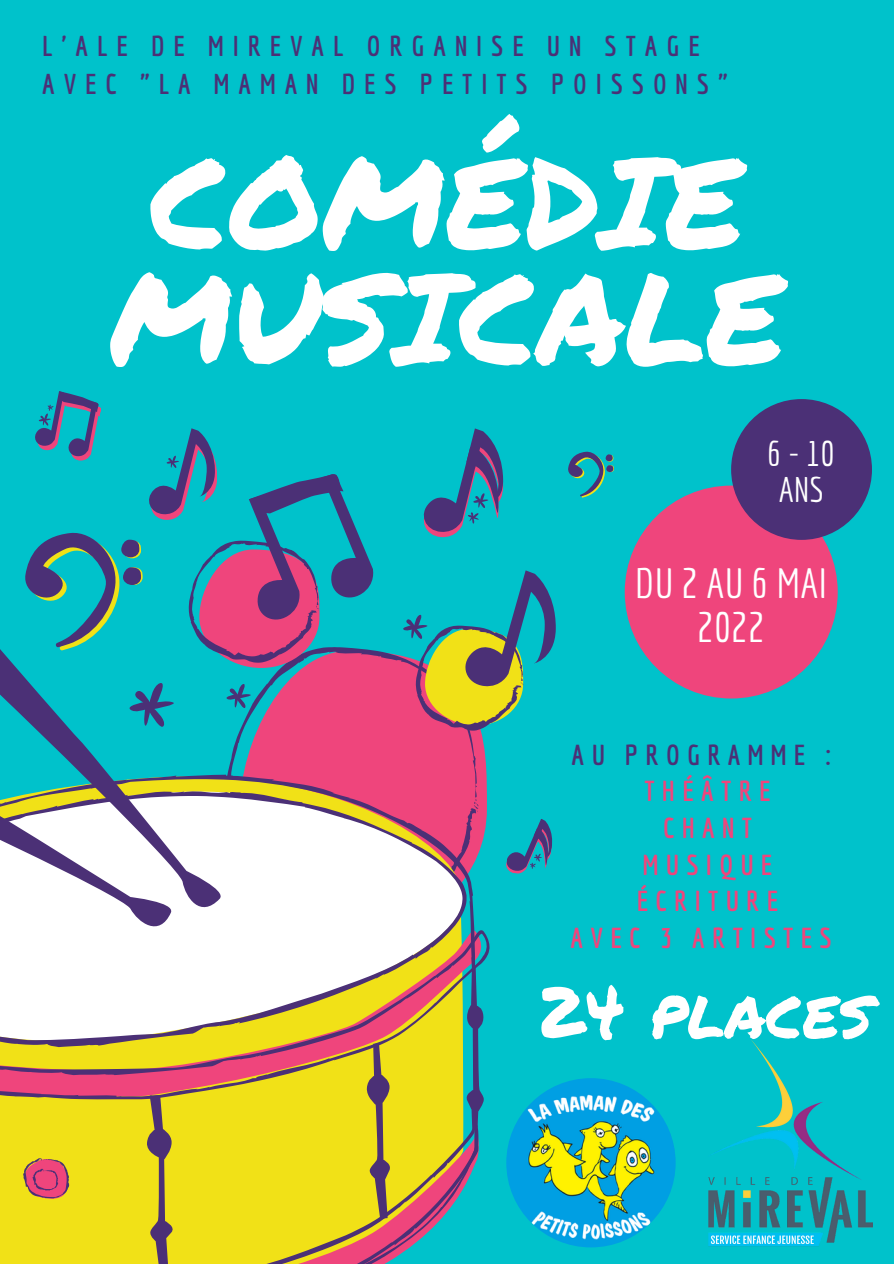
<style>
.page{position:relative;width:894px;height:1264px;background:#fff}
.page>*{position:absolute;margin:0;border:0;box-sizing:border-box;transform-origin:0 0}
.t1{font:126.45px "Permanent Marker";color:#fff}
.t2{font:70.5px "Permanent Marker";color:#fff}
.t3{font:41.4px "Economica";letter-spacing:.095em;color:#fff}
.t4{font:41.4px "Economica";color:#fff}
.t5{font:34.8px "Economica";color:#fff}
.t6{font:700 28.2px "Economica";letter-spacing:.26em;color:#ef457c}
.t7{font:700 28.2px "Economica";letter-spacing:.26em;color:#4b3076}
.t8{font:700 28.05px "Economica";letter-spacing:.32em;color:#4b3076}
</style>
<div class="page">
<div style="left:0;top:0;width:893px;height:1263px;background:#00c2cb"></div>
<svg style="left:477px;top:730px;width:10px;height:124px"></svg>
<svg style="left:478px;top:798px;width:1px;height:13px"></svg>
<svg style="left:230px;top:650px;width:247px;height:124px;background:#cb5486"></svg>
<svg style="left:227px;top:683px;width:26px;height:27px"></svg>
<svg style="left:478px;top:965px;width:6px;height:151px"></svg>
<svg style="left:0;top:649px;width:227px;height:50px"></svg>
<svg style="left:401px;top:570px;width:155px;height:160px"></svg>
<svg style="left:0;top:774px;width:478px;height:489px;background:#e0c879"></svg>
<svg style="left:0;top:681px;width:178px;height:257px"></svg>
<div style="left:624px;top:485px;width:213px;height:213px;background:#ef457c;border-radius:50%"></div>
<div style="left:731px;top:399px;width:140px;height:141px;background:#4b3076;border-radius:50%"></div>
<svg style="left:25px;top:533px;width:118px;height:118px"></svg>
<svg style="left:423px;top:428px;width:80px;height:109px"></svg>
<svg style="left:149px;top:428px;width:227px;height:240px"></svg>
<svg style="left:35px;top:391px;width:66px;height:70px"></svg>
<div style="left:606px;top:455px;width:7px;height:6px;background:#4b3076;border-radius:50%"></div>
<svg style="left:568px;top:452px;width:37px;height:46px"></svg>
<div style="left:605px;top:454px;width:7px;height:7px;background:#4b3076;border-radius:50%"></div>
<div style="left:606px;top:465px;width:7px;height:7px;background:#4b3076;border-radius:50%"></div>
<img style="left:506px;top:1078px;width:169px;height:169px;border-radius:50%">
<img style="left:708px;top:1040px;width:163px;height:206px">
<svg style="left:506px;top:819px;width:47px;height:55px"></svg>
<p class="t8" style="left:42px;top:29px;width:659px">L'ALE DE MIREVAL ORGANISE UN STAGE</p>
<p class="t8" style="left:42px;top:67px;width:687px">AVEC "LA MAMAN DES PETITS POISSONS"</p>
<p class="t1" style="left:150px;top:109px;width:594px">COMÉDIE</p>
<p class="t1" style="left:109px;top:225px;width:676px">MUSICALE</p>
<p class="t5" style="left:766px;top:433px;width:69px">6-10</p>
<p class="t5" style="left:778px;top:469px;width:46px">ANS</p>
<p class="t3" style="left:634px;top:558px;width:194px">DU2AU6MAI</p>
<p class="t4" style="left:697px;top:602px;width:69px">2022</p>
<p class="t7" style="left:571px;top:738px;width:260px">AU PROGRAMME :</p>
<p class="t6" style="left:644px;top:774px;width:128px">THÉÂTRE</p>
<p class="t6" style="left:663px;top:811px;width:90px">CHANT</p>
<p class="t6" style="left:642px;top:847px;width:131px">MUSIQUE</p>
<p class="t6" style="left:636px;top:884px;width:143px">ÉCRITURE</p>
<p class="t6" style="left:570px;top:921px;width:263px">AVEC 3 ARTISTES</p>
<p class="t2" style="left:537px;top:959px;width:336px">24 places</p>
</div>
